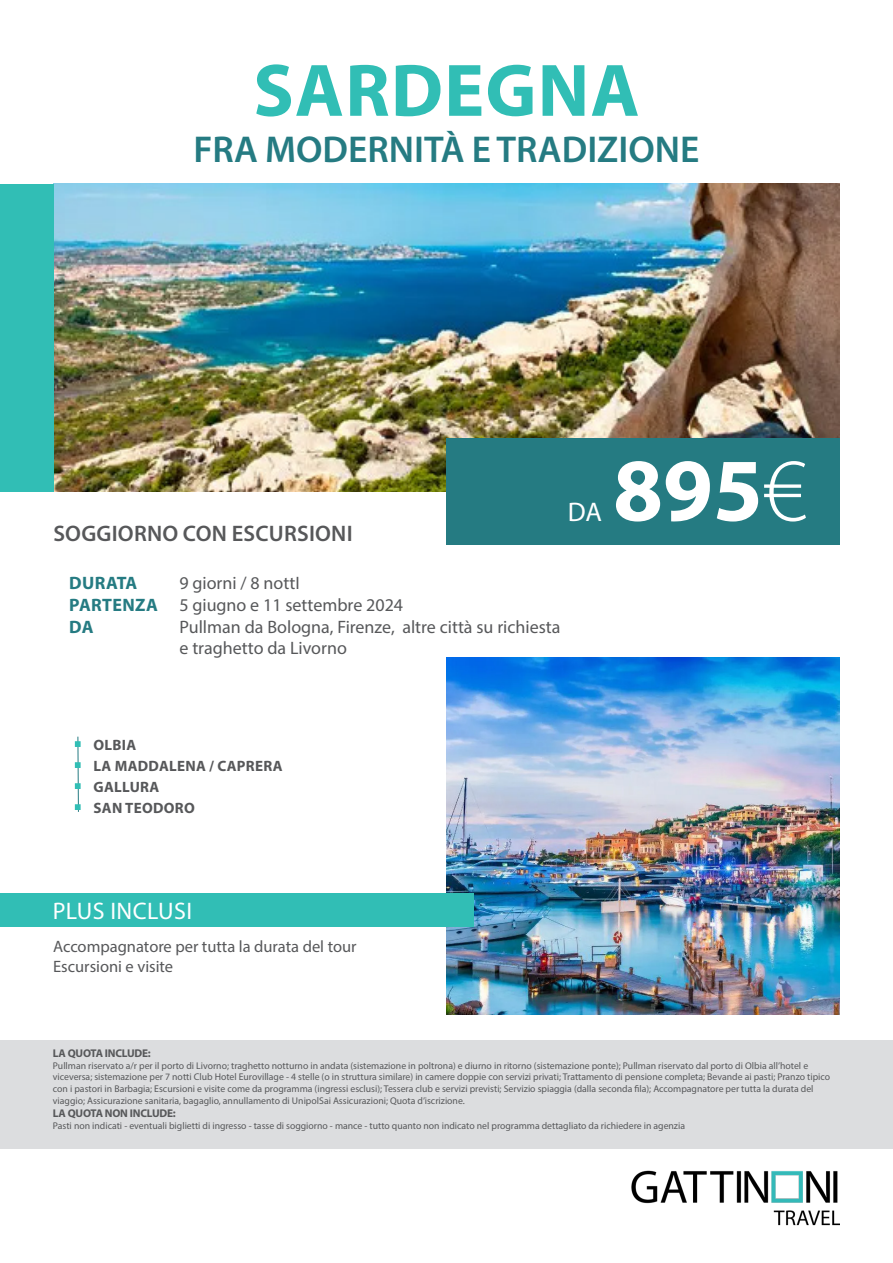
<style>
.page{position:relative;width:893px;height:1263px;background:#fff}
.page>*{position:absolute;margin:0;border:0;box-sizing:border-box;transform-origin:0 0}
.t1{font:700 90px "Myriad Pro";color:#fff}
.t2{font:700 75px "Myriad Pro";letter-spacing:.015em;color:#31beb5}
.t3{font:600 37.5px "Myriad Pro";color:#257b82}
.t4{font:27px "Myriad Pro";color:#fff}
.t5{font:24px "Myriad Pro";letter-spacing:.02em;color:#fff}
.t6{font:600 22.5px "Myriad Pro";letter-spacing:.01em;color:#57585a}
.t7{font:18px "Myriad Pro";color:#57585a}
.t8{font:700 18px "Myriad Pro";letter-spacing:.02em;color:#257b82}
.t9{font:16.5px "Myriad Pro";color:#57585a}
.t10{font:700 15px "Myriad Pro";letter-spacing:.02em;color:#57585a}
.t11{font:700 11.25px "Myriad Pro";letter-spacing:-.02em;color:#57585a}
.t12{font:9.75px/11.7px "Myriad Pro";color:#57585a}
.s1{font-weight:300}
</style>
<div class="page">
<div style="left:0;top:1040px;width:893px;height:108px;background:#dcdddf"></div>
<img style="left:446px;top:657px;width:394px;height:358px">
<img style="left:53px;top:184px;width:786px;height:308px">
<div style="left:446px;top:438px;width:394px;height:107px;background:#257b82"></div>
<img style="left:631px;top:1170px;width:209px;height:56px">
<div style="left:0;top:184px;width:53px;height:308px;background:#31beb5"></div>
<div style="left:0;top:893px;width:473px;height:33px;background:#31beb5"></div>
<svg style="left:75px;top:736px;width:6px;height:76px"></svg>
<p class="t2" style="left:253px;top:42px;width:388px">SARDEGNA</p>
<p class="t3" style="left:193px;top:125px;width:507px">FRA MODERNITÀ E TRADIZIONE</p>
<p class="t6" style="left:53px;top:519px;width:301px">SOGGIORNO CON ESCURSIONI</p>
<p class="t4" style="left:568px;top:495px;width:36px">DA</p>
<p class="t8" style="left:69px;top:571px;width:70px">DURATA</p>
<p class="t8" style="left:69px;top:593px;width:90px">PARTENZA</p>
<p class="t8" style="left:69px;top:615px;width:26px">DA</p>
<p class="t7" style="left:180px;top:572px;width:122px">9 giorni / 8 nottI</p>
<p class="t7" style="left:180px;top:594px;width:225px">5 giugno e 11 settembre 2024</p>
<p class="t7" style="left:180px;top:615px;width:383px">Pullman da Bologna, Firenze, altre città su richiesta</p>
<p class="t7" style="left:180px;top:637px;width:169px">e traghetto da Livorno</p>
<p class="t1" style="left:613px;top:431px;width:195px">895<span class="s1">€</span></p>
<p class="t10" style="left:94px;top:735px;width:44px">OLBIA</p>
<p class="t10" style="left:94px;top:756px;width:190px">LA MADDALENA / CAPRERA</p>
<p class="t10" style="left:94px;top:777px;width:67px">GALLURA</p>
<p class="t10" style="left:94px;top:798px;width:103px">SAN TEODORO</p>
<p class="t5" style="left:53px;top:896px;width:141px">PLUS INCLUSI</p>
<p class="t9" style="left:53px;top:936px;width:305px">Accompagnatore per tutta la durata del tour</p>
<p class="t9" style="left:53px;top:956px;width:122px">Escursioni e visite</p>
<p class="t11" style="left:53px;top:1046px;width:99px">LA QUOTA INCLUDE:</p>
<p class="t12" style="left:53px;top:1059px;width:779px">Pullman riservato a/r per il porto di Livorno; traghetto notturno in andata (sistemazione in poltrona) e diurno in ritorno (sistemazione ponte); Pullman riservato dal porto di Olbia all’hotel e viceversa; sistemazione per 7 notti Club Hotel Eurovillage - 4 stelle (o in struttura similare) in camere doppie con servizi privati; Trattamento di pensione completa; Bevande ai pasti; Pranzo tipico con i pastori in Barbagia; Escursioni e visite come da programma (ingressi esclusi); Tessera club e servizi previsti; Servizio spiaggia (dalla seconda fila); Accompagnatore per tutta la durata del viaggio; Assicurazione sanitaria, bagaglio, annullamento di UnipolSai Assicurazioni; Quota d’iscrizione.</p>
<p class="t11" style="left:53px;top:1106px;width:124px">LA QUOTA NON INCLUDE:</p>
<p class="t12" style="left:53px;top:1120px;width:634px">Pasti non indicati - eventuali biglietti di ingresso - tasse di soggiorno - mance - tutto quanto non indicato nel programma dettagliato da richiedere in agenzia</p>
</div>
